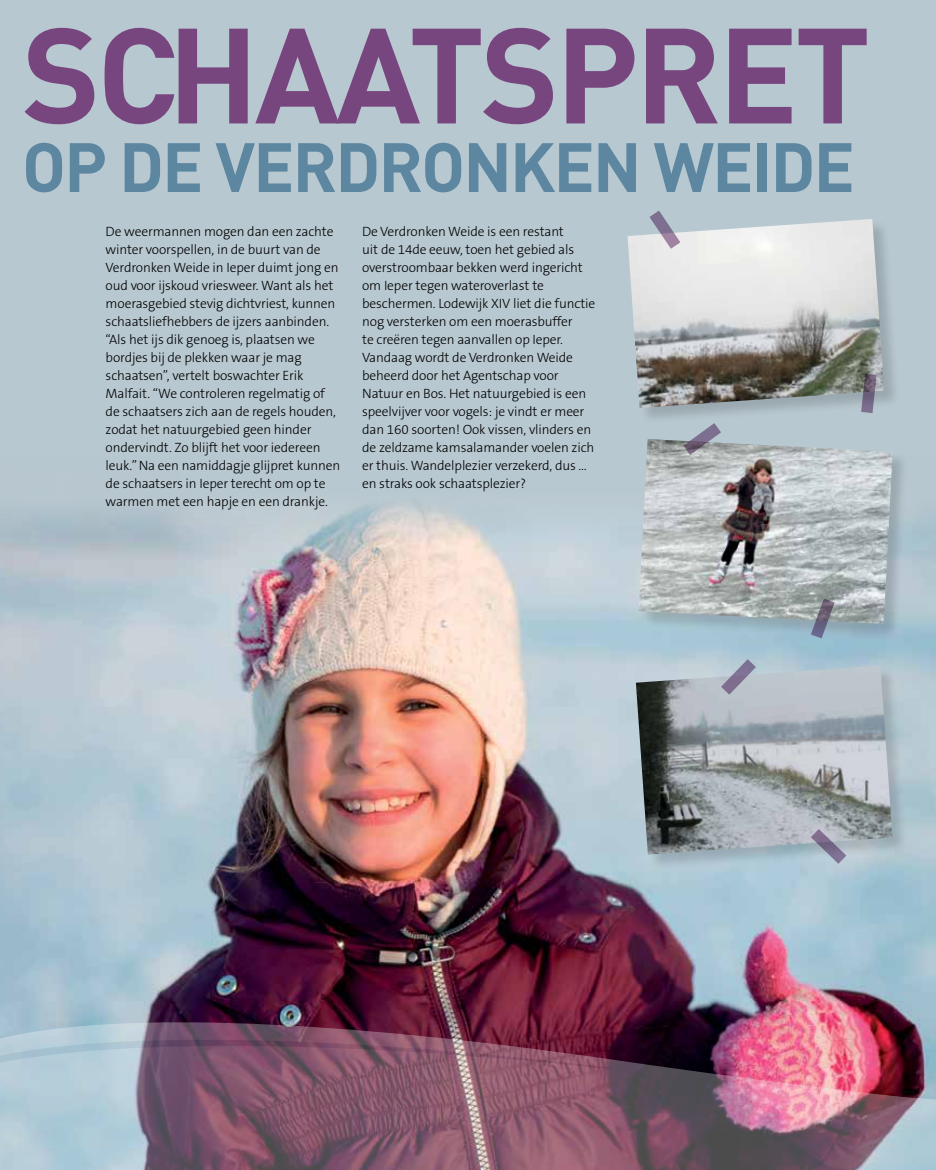
<style>
.page{position:relative;width:936px;height:1170px;background:#fff}
.page>*{position:absolute;margin:0;border:0;box-sizing:border-box;transform-origin:0 0}
.t1{font:700 133.05px "DIN";letter-spacing:-.03em;color:#78467f}
.t2{font:700 68.55px "DIN";letter-spacing:-.03em;color:#5d87a1}
.t3{font:300 13.5px/18px "The Sans B3";letter-spacing:-.01em;color:#000}
</style>
<div class="page">
<div style="left:0;top:0;width:935px;height:720px;background:#b8c8d0"></div>
<img style="left:0;top:505px;width:935px;height:496px">
<img style="left:0;top:1001px;width:935px;height:23px">
<img style="left:0;top:1015px;width:614px;height:9px">
<img style="left:0;top:1024px;width:935px;height:145px">
<div style="left:628px;top:220px;width:272px;height:204px;background:#000;opacity:.16"></div>
<img style="left:627px;top:219px;width:257px;height:189px">
<div style="left:639px;top:440px;width:269px;height:200px;background:#000;opacity:.16"></div>
<img style="left:638px;top:439px;width:254px;height:185px">
<div style="left:636px;top:666px;width:272px;height:205px;background:#000;opacity:.16"></div>
<img style="left:635px;top:665px;width:257px;height:189px">
<svg style="left:649px;top:210px;width:31px;height:39px"></svg>
<svg style="left:861px;top:374px;width:15px;height:39px"></svg>
<svg style="left:683px;top:423px;width:38px;height:32px"></svg>
<svg style="left:810px;top:598px;width:24px;height:40px"></svg>
<svg style="left:721px;top:659px;width:34px;height:35px"></svg>
<svg style="left:810px;top:828px;width:36px;height:35px"></svg>
<h1 class="t1" style="left:22px;top:-12px;width:850px">SCHAATSPRET</h1>
<h2 class="t2" style="left:22px;top:122px;width:834px">OP DE VERDRONKEN WEIDE</h2>
<p class="t3" style="left:362px;top:223px;width:235px">De Verdronken Weide is een restant<br>uit de 14de eeuw, toen het gebied als overstroombaar bekken werd ingericht om Ieper tegen wateroverlast te beschermen. Lodewijk XIV liet die functie nog versterken om een moerasbuffer<br>te creëren tegen aanvallen op Ieper.<br>Vandaag wordt de Verdronken Weide beheerd door het Agentschap voor Natuur en Bos. Het natuurgebied is een speelvijver voor vogels: je vindt er meer dan 160 soorten! Ook vissen, vlinders en de zeldzame kamsalamander voelen zich er thuis. Wandelplezier verzekerd, dus … en straks ook schaatsplezier?</p>
<p class="t3" style="left:106px;top:223px;width:236px">De weermannen mogen dan een zachte winter voorspellen, in de buurt van de Verdronken Weide in Ieper duimt jong en oud voor ijskoud vriesweer. Want als het moerasgebied stevig dichtvriest, kunnen schaatsliefhebbers de ijzers aanbinden. “Als het ijs dik genoeg is, plaatsen we bordjes bij de plekken waar je mag schaatsen”, vertelt boswachter Erik Malfait. “We controleren regelmatig of de schaatsers zich aan de regels houden, zodat het natuurgebied geen hinder ondervindt. Zo blijft het voor iedereen leuk.” Na een namiddagje glijpret kunnen de schaatsers in Ieper terecht om op te warmen met een hapje en een drankje.</p>
</div>
